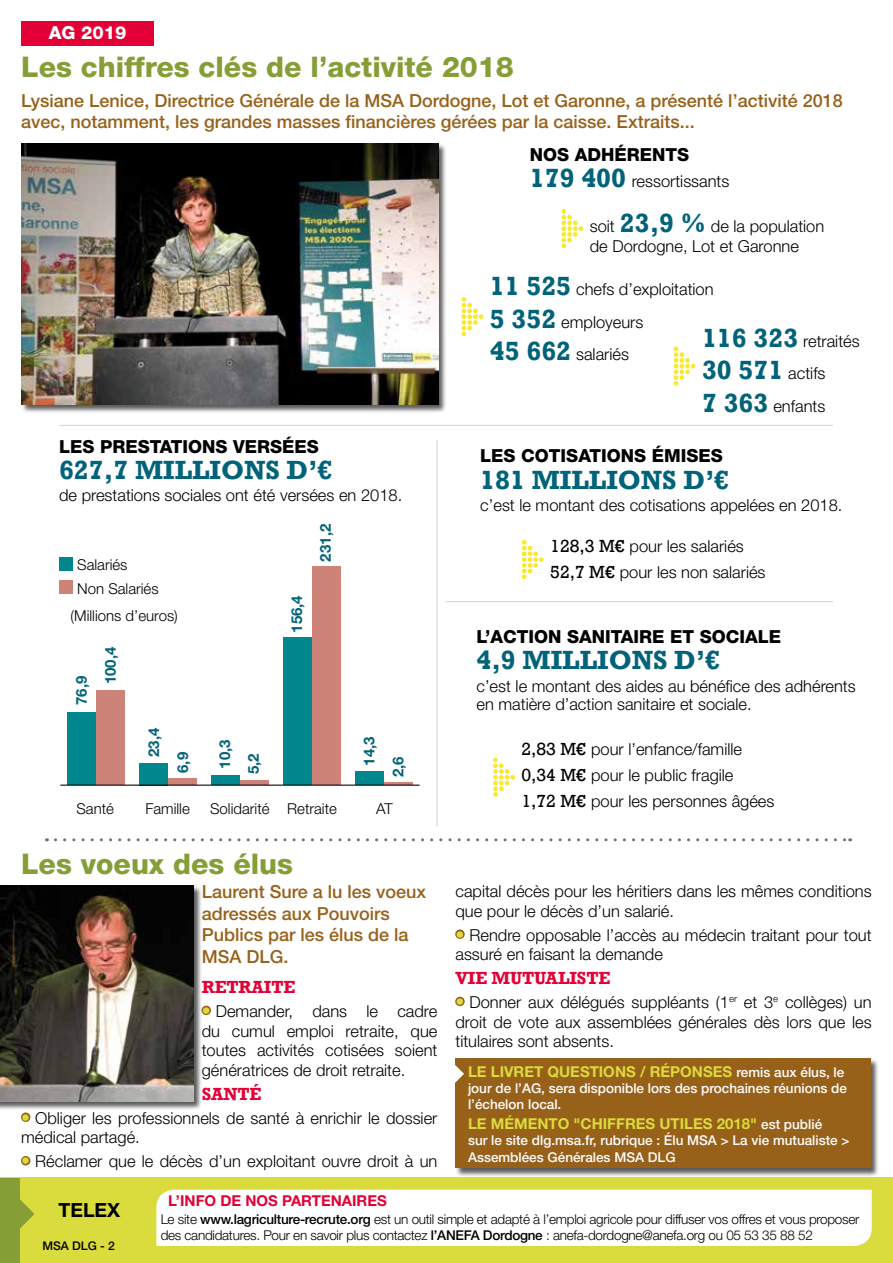
<style>
.page{position:relative;width:893px;height:1263px;background:#fff}
.page>*{position:absolute;margin:0;border:0;box-sizing:border-box;transform-origin:0 0}
.t1{font:800 28.5px "Helvetica Neue LT Std";color:#859e36}
.t2{font:700 27px "Rockwell";color:#00637a}
.t3{font:700 19.5px "Helvetica Neue LT Std";letter-spacing:.13em;color:#000}
.t4{font:500 18px/21.6px "Helvetica Neue LT Std";color:#98611a}
.t5{font:800 18px "Helvetica Neue LT Std";color:#000}
.t6{font:700 18px "Rockwell";letter-spacing:-.01em;color:#e20036}
.t7{font:800 18px "Helvetica Neue LT Std";color:#fff}
.t8{font:300 16.5px/19.8px "Helvetica Neue LT Std";color:#000}
.t9{font:300 15px/23.2px "Helvetica Neue LT Std";color:#000}
.t10{font:700 15px "Helvetica Neue LT Std";color:#dadb3c}
.t11{font:700 15px/28.8px "Helvetica Neue LT Std";color:#00637a}
.t12{font:700 15px "Helvetica Neue LT Std";color:#e20036}
.t13{font:300 13.5px/16.2px "Helvetica Neue LT Std";letter-spacing:-.02em;color:#000}
.t14{font:500 13.5px/16.2px "Helvetica Neue LT Std";color:#fff}
.t15{font:500 12px "Helvetica Neue LT Std";color:#000}
.s1{font-family:"Rockwell";font-weight:700;font-size:27px;color:#00637a}
.s2{font-size:18px;color:#dadb3c}
.s3{font-family:"Rockwell";font-weight:400;font-size:18px}
.s4{font-weight:700;font-size:15px;color:#dadb3c}
.s5{font-weight:500;font-size:13.5px;color:#fff}
.s6{font-weight:500}
</style>
<div class="page">
<div style="left:0;top:1178px;width:893px;height:85px;background:#dadb3c"></div>
<div style="left:0;top:1178px;width:20px;height:85px;background:#859e36"></div>
<svg style="left:20px;top:1200px;width:14px;height:28px"></svg>
<div style="left:156px;top:1189px;width:716px;height:57px;background:#fff"></div>
<div style="left:21px;top:21px;width:133px;height:24px;background:#e20036"></div>
<div style="left:21px;top:143px;width:426px;height:270px;background:#000;opacity:.65"></div>
<img style="left:21px;top:144px;width:417px;height:260px">
<svg style="left:55px;top:838px;width:796px;height:3px"></svg>
<div style="left:202px;top:1006px;width:9px;height:9px;border:3px solid #98611a;border-radius:50%"></div>
<div style="left:21px;top:1112px;width:9px;height:10px;border:3px solid #98611a;border-radius:50%"></div>
<div style="left:21px;top:1156px;width:9px;height:9px;border:3px solid #98611a;border-radius:50%"></div>
<div style="left:455px;top:929px;width:10px;height:10px;border:3px solid #98611a;border-radius:50%"></div>
<div style="left:455px;top:997px;width:10px;height:9px;border:3px solid #98611a;border-radius:50%"></div>
<div style="left:0;top:885px;width:202px;height:225px;background:#000;opacity:.65"></div>
<img style="left:0;top:885px;width:193px;height:216px">
<div style="left:455px;top:1058px;width:424px;height:119px;background:#000;opacity:.65"></div>
<div style="left:455px;top:1058px;width:415px;height:110px;background:#98611a"></div>
<svg style="left:455px;top:1065px;width:9px;height:18px"></svg>
<svg style="left:561px;top:209px;width:22px;height:39px"></svg>
<svg style="left:674px;top:347px;width:21px;height:39px"></svg>
<svg style="left:461px;top:297px;width:22px;height:39px"></svg>
<hr style="left:59px;top:425px;width:774px;height:1px;background:#b1b3b4">
<svg style="left:522px;top:540px;width:22px;height:39px"></svg>
<div style="left:96px;top:690px;width:29px;height:95px;background:#cd8378"></div>
<div style="left:168px;top:779px;width:29px;height:6px;background:#cd8378"></div>
<div style="left:240px;top:780px;width:29px;height:5px;background:#cd8378"></div>
<div style="left:312px;top:567px;width:29px;height:218px;background:#cd8378"></div>
<hr style="left:384px;top:783px;width:28px;height:2px;background:#cd8378">
<div style="left:68px;top:712px;width:28px;height:73px;background:#00878e"></div>
<div style="left:139px;top:763px;width:29px;height:22px;background:#00878e"></div>
<div style="left:211px;top:775px;width:29px;height:10px;background:#00878e"></div>
<div style="left:283px;top:637px;width:29px;height:148px;background:#00878e"></div>
<div style="left:355px;top:772px;width:29px;height:13px;background:#00878e"></div>
<hr style="left:60px;top:785px;width:360px;height:1px;background:#000">
<div style="left:60px;top:557px;width:13px;height:13px;background:#00878e"></div>
<div style="left:60px;top:580px;width:13px;height:13px;background:#cd8378"></div>
<hr style="left:446px;top:601px;width:387px;height:1px;background:#b1b3b4">
<hr style="left:437px;top:440px;width:1px;height:387px;background:#b1b3b4">
<svg style="left:493px;top:758px;width:22px;height:39px"></svg>
<p class="t7" style="left:49px;top:22px;width:79px">AG 2019</p>
<h1 class="t1" style="left:21px;top:50px;width:494px">LES CHIFFRES CLÉS DE L’ACTIVITÉ 2018</h1>
<p class="t4" style="left:21px;top:89px;width:823px">Lysiane Lenice, Directrice Générale de la MSA Dordogne, Lot et Garonne, a présenté l’activité 2018 avec, notamment, les grandes masses financières gérées par la caisse. Extraits...</p>
<p class="t5" style="left:530px;top:144px;width:161px">NOS ADHÉRENTS</p>
<p class="t8" style="left:530px;top:171px;width:201px"><span class="s1">179 400</span> ressortissants</p>
<p class="t8" style="left:590px;top:216px;width:236px">soit <span class="s1">23,9 %</span> de la population de Dordogne, Lot et Garonne</p>
<p class="t5" style="left:59px;top:435px;width:261px">LES PRESTATIONS VERSÉES</p>
<h2 class="t2" style="left:59px;top:454px;width:275px">627,7 MILLIONS D’€</h2>
<p class="t8" style="left:59px;top:485px;width:345px">de prestations sociales ont été versées en 2018.</p>
<p class="t9" style="left:77px;top:553px;width:83px">Salariés<br>Non Salariés</p>
<p class="t9" style="left:71px;top:604px;width:109px">(Millions d’euros)</p>
<p class="t11" style="left:67px;top:684px;width:39px;text-indent:-21px;rotate:-90deg">76,9<br>100,4</p>
<p class="t11" style="left:282px;top:633px;width:39px;rotate:-90deg">156,4</p>
<p class="t11" style="left:311px;top:561px;width:39px;rotate:-90deg">231,2</p>
<p class="t11" style="left:139px;top:773px;width:47px;text-indent:16px;rotate:-90deg">23,4<br>6,9</p>
<p class="t11" style="left:210px;top:774px;width:37px;text-indent:6px;rotate:-90deg">10,3<br>5,2</p>
<p class="t11" style="left:354px;top:777px;width:42px;text-indent:12px;rotate:-90deg">14,3<br>2,6</p>
<p class="t9" style="left:77px;top:796px;width:39px">Santé</p>
<p class="t9" style="left:145px;top:796px;width:46px">Famille</p>
<p class="t9" style="left:210px;top:796px;width:128px">Solidarité Retraite</p>
<p class="t9" style="left:376px;top:796px;width:18px">AT</p>
<h1 class="t1" style="left:21px;top:847px;width:273px">LES VOEUX DES ÉLUS</h1>
<p class="t4" style="left:202px;top:881px;width:226px">Laurent Sure a lu les voeux adressés aux Pouvoirs<br>Publics par les élus de la<br>MSA DLG.</p>
<p class="t6" style="left:202px;top:976px;width:95px">RETRAITE</p>
<p class="t8" style="left:202px;top:1001px;width:237px;text-align:justify"><span class="s2">•</span> Demander, dans le cadre du cumul emploi retraite, que toutes activités cotisées soient génératrices de droit retraite.</p>
<p class="t6" style="left:202px;top:1083px;width:61px">SANTÉ</p>
<p class="t8" style="left:21px;top:1107px;width:418px"><span class="s2">•</span> Obliger les professionnels de santé à enrichir le dossier médical partagé.</p>
<p class="t8" style="left:21px;top:1151px;width:418px"><span class="s2">•</span> Réclamer que le décès d’un exploitant ouvre droit à un</p>
<p class="t8" style="left:490px;top:273px;width:225px;line-height:32.4px"><span class="s1">11 525</span> chefs d’exploitation<br><span class="s1">5 352</span> employeurs<br><span class="s1">45 662</span> salariés</p>
<p class="t8" style="left:702px;top:324px;width:159px;line-height:32.4px"><span class="s1">116 323</span> retraités<br><span class="s1">30 571</span> actifs<br><span class="s1">7 363</span> enfants</p>
<p class="t5" style="left:480px;top:445px;width:244px">LES COTISATIONS ÉMISES</p>
<h2 class="t2" style="left:480px;top:463px;width:251px">181 MILLIONS D’€</h2>
<p class="t8" style="left:480px;top:495px;width:364px">c’est le montant des cotisations appelées en 2018.</p>
<p class="t8" style="left:550px;top:533px;width:217px;line-height:25.8px"><span class="s3">128,3 M€</span> pour les salariés<br><span class="s3">52,7 M€</span> pour les non salariés</p>
<p class="t5" style="left:476px;top:626px;width:306px">L’ACTION SANITAIRE ET SOCIAL E</p>
<h2 class="t2" style="left:476px;top:644px;width:245px">4,9 MILLIONS D’€</h2>
<p class="t8" style="left:476px;top:676px;width:381px;line-height:18px">c’est le montant des aides au bénéfice des adhérents en matière d’action sanitaire et sociale.</p>
<p class="t8" style="left:521px;top:736px;width:254px;line-height:25.8px"><span class="s3">2,83 M€</span> pour l’enfance/famille<br><span class="s3">0,34 M€</span> pour le public fragile<br><span class="s3">1,72 M€</span> pour les personnes âgées</p>
<p class="t8" style="left:455px;top:881px;width:418px">capital décès pour les héritiers dans les mêmes conditions que pour le décès d’un salarié.</p>
<p class="t8" style="left:455px;top:924px;width:418px"><span class="s2">•</span> Rendre opposable l’accès au médecin traitant pour tout assuré en faisant la demande</p>
<p class="t6" style="left:455px;top:967px;width:156px">VIE MUTUALISTE</p>
<p class="t8" style="left:455px;top:992px;width:418px;text-align:justify"><span class="s2">•</span> Donner aux délégués suppléants (1<sup>er</sup> et 3<sup>e</sup> collèges) un droit de vote aux assemblées générales dès lors que les titulaires sont absents.</p>
<p class="t14" style="left:468px;top:1063px;width:380px;text-indent:147px"><span class="s4">NS / RÉPONSES</span> remis aux élus, le jour de l’AG, sera disponible lors des prochaines réunions de l’échelon local.</p>
<p class="t10" style="left:468px;top:1114px;width:36px">L E MÉM</p>
<p class="t10" style="left:528px;top:1114px;width:296px">ENTO "CHIFFRES UTILES 2018" <span class="s5">est publié</span></p>
<p class="t14" style="left:468px;top:1132px;width:383px">sur le site dlg.msa.fr, rubrique : Élu MSA &gt; La vie mutualiste &gt;<br>Assemblées Générales MSA DLG</p>
<p class="t10" style="left:468px;top:1062px;width:122px">LE LIVRET QUESTIO</p>
<p class="t3" style="left:58px;top:1198px;width:63px">TELEX</p>
<p class="t15" style="left:43px;top:1239px;width:74px">MSA DLG - 2</p>
<p class="t12" style="left:168px;top:1191px;width:218px">L’INFO DE NOS PARTENAI RES</p>
<p class="t13" style="left:161px;top:1211px;width:700px">Le site <span class="s6">www.lagriculture-recrute.org</span> est un outil simple et adapté à l’emploi agricole pour diffuser vos offres et vous proposer des candidatures. Pour en savoir plus contactez <span class="s6">l’ANEFA Dordogne</span> : anefa-dordogne@anefa.org ou 05 53 35 88 52</p>
</div>
